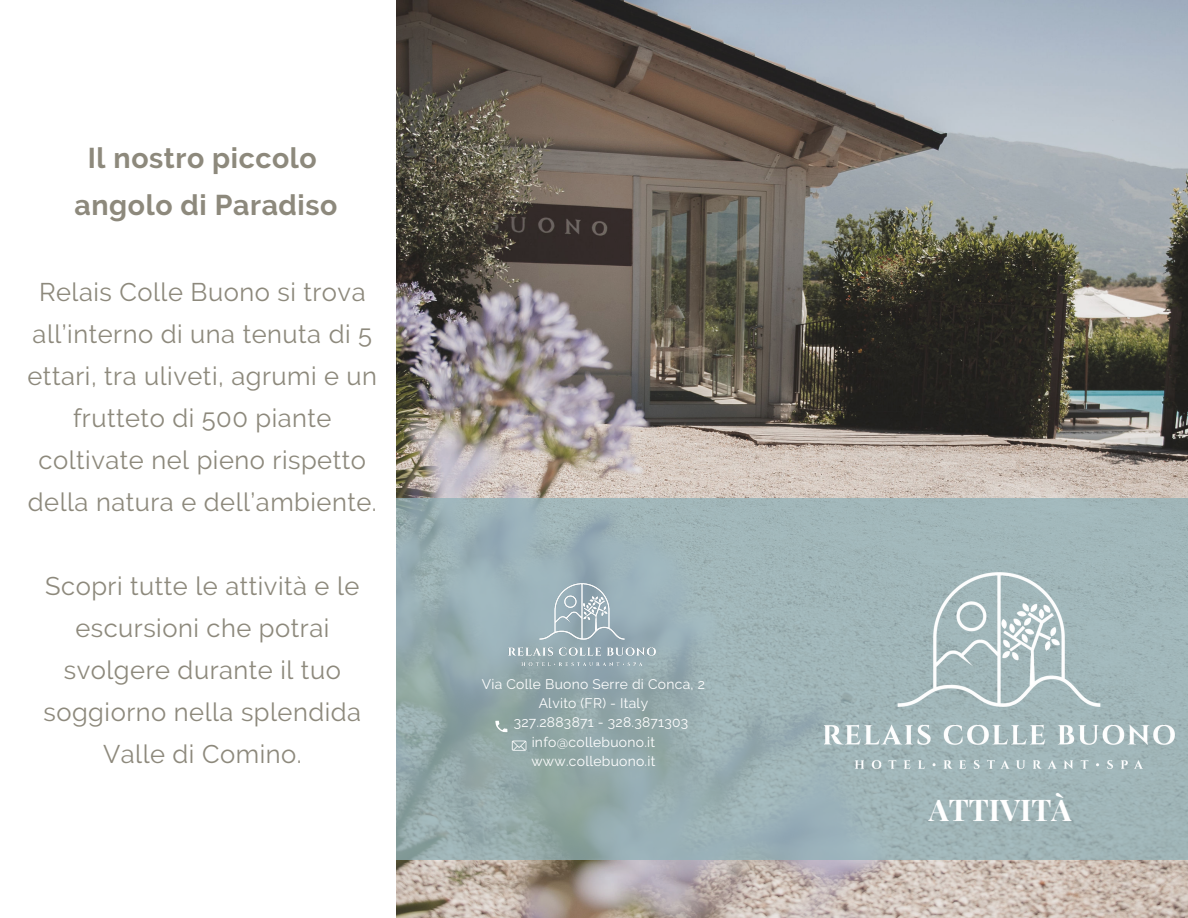
<style>
.page{position:relative;width:1188px;height:918px;background:#fff}
.page>*{position:absolute;margin:0;border:0;box-sizing:border-box;transform-origin:0 0}
.t1{font:700 30px "Playfair Display";color:#fff}
.t2{font:700 28.5px/47px "Raleway";letter-spacing:.02em;color:#8d897c;text-align:center}
.t3{font:25.5px/42px "Raleway";letter-spacing:.02em;color:#8d897c;text-align:center}
.t4{font:13.8px "Raleway";letter-spacing:.02em;color:#fff}
</style>
<div class="page">
<img style="left:396px;top:0;width:792px;height:918px">
<svg style="left:396px;top:498px;width:792px;height:361px;background:#9ab0b3"></svg>
<img style="left:825px;top:572px;width:350px;height:196px">
<svg style="left:512px;top:741px;width:14px;height:10px"></svg>
<svg style="left:495px;top:720px;width:13px;height:13px"></svg>
<img style="left:508px;top:583px;width:148px;height:82px">
<p class="t2" style="left:75px;top:135px;width:264px">Il nostro piccolo angolo di Paradiso</p>
<p class="t3" style="left:28px;top:271px;width:351px">Relais Colle Buono si trova all’interno di una tenuta di 5 ettari, tra uliveti, agrumi e un frutteto di 500 piante coltivate nel pieno rispetto della natura e dell’ambiente.</p>
<p class="t3" style="left:43px;top:565px;width:319px">Scopri tutte le attività e le escursioni che potrai svolgere durante il tuo soggiorno nella splendida<br>Valle di Comino.</p>
<p class="t4" style="left:482px;top:676px;width:225px">Via Colle Buono Serre di Conca, 2</p>
<p class="t4" style="left:539px;top:695px;width:111px">Alvito (FR) - Italy</p>
<p class="t4" style="left:514px;top:714px;width:176px">327.2883871 - 328.3871303</p>
<p class="t4" style="left:532px;top:734px;width:125px">info@collebuono.it</p>
<p class="t4" style="left:531px;top:753px;width:126px">www.collebuono.it</p>
<p class="t1" style="left:929px;top:789px;width:144px">ATTIVITÀ</p>
</div>
